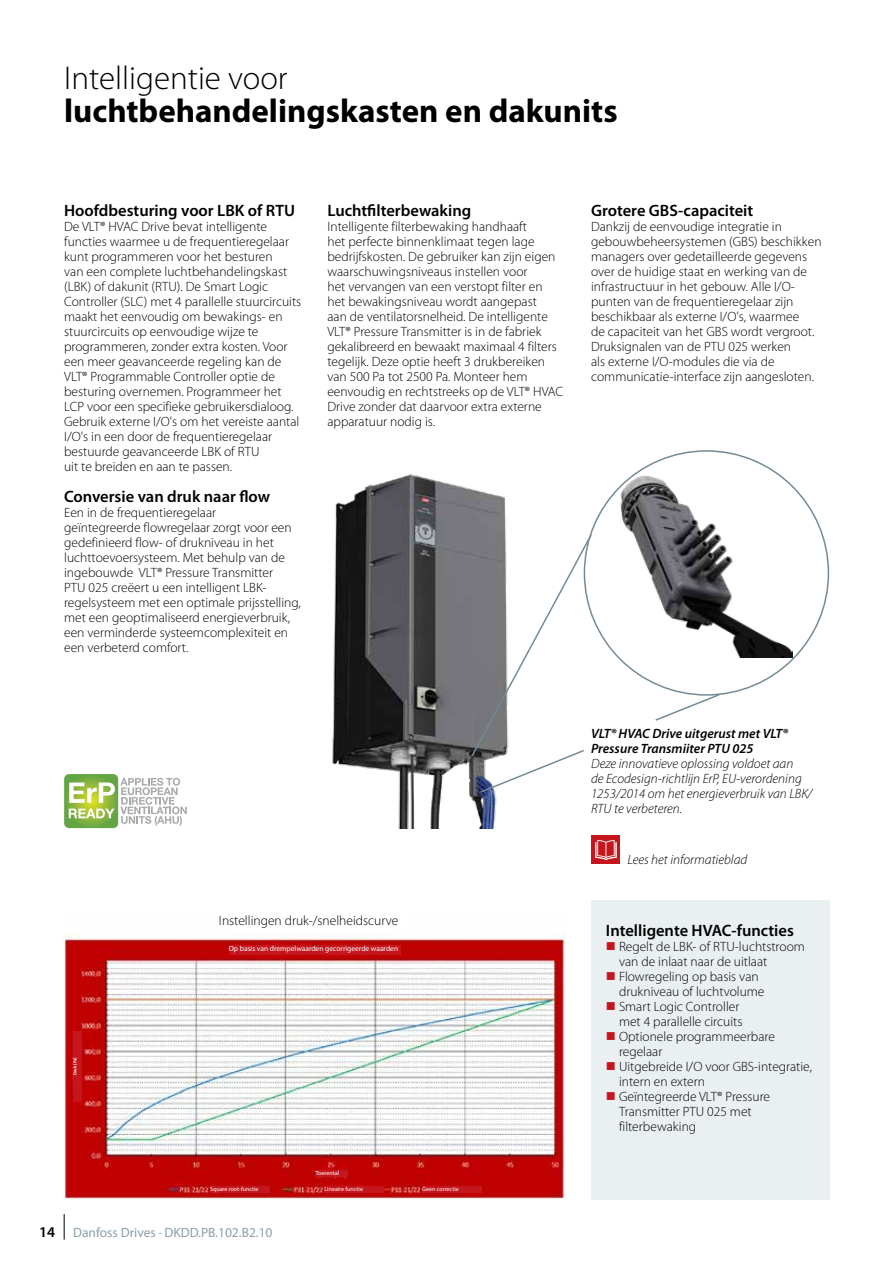
<style>
.page{position:relative;width:893px;height:1263px;background:#fff}
.page>*{position:absolute;margin:0;border:0;box-sizing:border-box;transform-origin:0 0}
.t1{font:700 33px "Myriad Pro";color:#000}
.t2{font:300 33px "Myriad Pro";color:#000}
.t3{font:600 16.5px "Myriad Pro";color:#000}
.t4{font:300 13.5px/15px "Myriad Pro";color:#000}
.t5{font:italic 300 13.5px/15px "Myriad Pro";color:#000}
.t6{font:italic 600 13.5px/15px "Myriad Pro";color:#000}
.t7{font:13.5px "Myriad Pro";color:#8b9faa}
.t8{font:7.5px "Myriad Pro";color:#fff}
.t9{font:6px "Myriad Pro";color:#fff}
.t10{font:600 4.5px "Myriad Pro";color:#fff}
.s1{font-weight:700}
.s2{font-weight:600;font-size:15px;color:#000}
.s3{color:#c4161c}
</style>
<div class="page">
<div style="left:591px;top:900px;width:238px;height:299px;background:#eaeff2"></div>
<img style="left:332px;top:474px;width:174px;height:354px">
<svg style="left:470px;top:533px;width:123px;height:261px"></svg>
<svg style="left:655px;top:695px;width:65px;height:26px"></svg>
<img style="left:609px;top:475px;width:183px;height:182px">
<img style="left:64px;top:933px;width:501px;height:266px">
<svg style="left:64px;top:774px;width:123px;height:54px"></svg>
<div style="left:592px;top:836px;width:28px;height:28px;background:#c4161c"></div>
<svg style="left:595px;top:840px;width:21px;height:20px"></svg>
<div style="left:73px;top:1031px;width:9px;height:70px;background:#c4161c"></div>
<div style="left:210px;top:1186px;width:60px;height:7px;background:#c4161c"></div>
<div style="left:324px;top:1186px;width:60px;height:7px;background:#c4161c"></div>
<div style="left:315px;top:1170px;width:32px;height:7px;background:#c4161c"></div>
<div style="left:422px;top:1186px;width:60px;height:7px;background:#c4161c"></div>
<div style="left:229px;top:945px;width:172px;height:9px;background:#c4161c"></div>
<svg style="left:64px;top:1214px;width:1px;height:25px"></svg>
<h1 class="t2" style="left:64px;top:59px;width:225px">Intelligentie voor</h1>
<h1 class="t1" style="left:64px;top:92px;width:555px">luchtbehandelingskasten en dakunits</h1>
<p class="t3" style="left:64px;top:201px;width:232px">Hoofdbesturing voor LBK of RTU</p>
<p class="t4" style="left:64px;top:219px;width:239px">De VLT® HVAC Drive bevat intelligente functies waarmee u de frequentieregelaar kunt programmeren voor het besturen<br>van een complete luchtbehandelingskast (LBK) of dakunit (RTU). De Smart Logic Controller (SLC) met 4 parallelle stuurcircuits maakt het eenvoudig om bewakings- en stuurcircuits op eenvoudige wijze te programmeren, zonder extra kosten. Voor een meer geavanceerde regeling kan de VLT® Programmable Controller optie de besturing overnemen. Programmeer het LCP voor een specifieke gebruikersdialoog.<br>Gebruik externe I/O's om het vereiste aantal I/O's in een door de frequentieregelaar bestuurde geavanceerde LBK of RTU<br>uit te breiden en aan te passen.</p>
<p class="t3" style="left:64px;top:488px;width:207px">Conversie van druk naar flow</p>
<p class="t4" style="left:64px;top:506px;width:238px">Een in de frequentieregelaar<br>geïntegreerde flowregelaar zorgt voor een gedefinieerd flow- of drukniveau in het luchttoevoersysteem. Met behulp van de ingebouwde VLT® Pressure Transmitter<br>PTU 025 creëert u een intelligent LBK&shy;regelsysteem met een optimale prijsstelling, met een geoptimaliseerd energieverbruik, een verminderde systeemcomplexiteit en een verbeterd comfort.</p>
<p class="t3" style="left:327px;top:201px;width:145px">Luchtfilterbewaking</p>
<p class="t4" style="left:327px;top:219px;width:237px">Intelligente filterbewaking handhaaft<br>het perfecte binnenklimaat tegen lage bedrijfskosten. De gebruiker kan zijn eigen waarschuwingsniveaus instellen voor<br>het vervangen van een verstopt filter en het bewakingsniveau wordt aangepast<br>aan de ventilatorsnelheid. De intelligente VLT® Pressure Transmitter is in de fabriek gekalibreerd en bewaakt maximaal 4 filters tegelijk. Deze optie heeft 3 drukbereiken van 500 Pa tot 2500 Pa. Monteer hem eenvoudig en rechtstreeks op de VLT® HVAC Drive zonder dat daarvoor extra externe apparatuur nodig is.</p>
<p class="t3" style="left:591px;top:201px;width:164px">Grotere GBS-capaciteit</p>
<p class="t4" style="left:591px;top:219px;width:232px">Dankzij de eenvoudige integratie in gebouwbeheersystemen (GBS) beschikken managers over gedetailleerde gegevens over de huidige staat en werking van de infrastructuur in het gebouw. Alle I/O&shy;punten van de frequentieregelaar zijn beschikbaar als externe I/O's, waarmee<br>de capaciteit van het GBS wordt vergroot.<br>Druksignalen van de PTU 025 werken<br>als externe I/O-modules die via de communicatie-interface zijn aangesloten.</p>
<p class="t4" style="left:219px;top:913px;width:181px">Instellingen druk-/snelheidscurve</p>
<p class="t8" style="left:229px;top:944px;width:171px">Op basis van drempelwaarden gecorrigeerde waarden</p>
<p class="t10" style="left:73px;top:1075px;width:20px;rotate:-90deg">Druk <span class="s1">[</span>Pa<span class="s1">]</span></p>
<p class="t9" style="left:315px;top:1169px;width:25px">Toerental</p>
<p class="t9" style="left:210px;top:1185px;width:50px">Square root-functie</p>
<p class="t9" style="left:324px;top:1185px;width:40px">Lineaire functie</p>
<p class="t7" style="left:39px;top:1225px;width:235px"><span class="s2">14</span> Danfoss Drives · DKDD.PB.102.B2.10</p>
<p class="t9" style="left:422px;top:1185px;width:38px">Geen correctie</p>
<p class="t6" style="left:591px;top:726px;width:198px">VLT® HVAC Drive uitgerust met VLT®<br>Pressure Transmiiter PTU 025</p>
<p class="t5" style="left:591px;top:756px;width:223px">Deze innovatieve oplossing voldoet aan<br>de Ecodesign-richtlijn ErP, EU-verordening 1253/2014 om het energieverbruik van LBK/ RTU te verbeteren.</p>
<p class="t5" style="left:628px;top:852px;width:121px">Lees het informatieblad</p>
<p class="t3" style="left:606px;top:921px;width:189px">Intelligente HVAC-functies</p>
<p class="t4" style="left:619px;top:939px;width:187px;text-indent:-13px"><span class="s3">■</span> Regelt de LBK- of RTU-luchtstroom van de inlaat naar de uitlaat</p>
<p class="t4" style="left:619px;top:969px;width:147px;text-indent:-13px"><span class="s3">■</span> Flowregeling op basis van drukniveau of luchtvolume</p>
<p class="t4" style="left:606px;top:999px;width:138px;text-align:right"><span class="s3">■</span> Smart Logic Controller met 4 parallelle circuits</p>
<p class="t4" style="left:619px;top:1029px;width:157px;text-indent:-13px"><span class="s3">■</span> Optionele programmeerbare regelaar</p>
<p class="t4" style="left:619px;top:1059px;width:194px;text-indent:-13px"><span class="s3">■</span> Uitgebreide I/O voor GBS-integratie, intern en extern</p>
<p class="t4" style="left:619px;top:1089px;width:153px;text-indent:-13px"><span class="s3">■</span> Geïntegreerde VLT® Pressure<br>Transmitter PTU 025 met filterbewaking</p>
</div>
